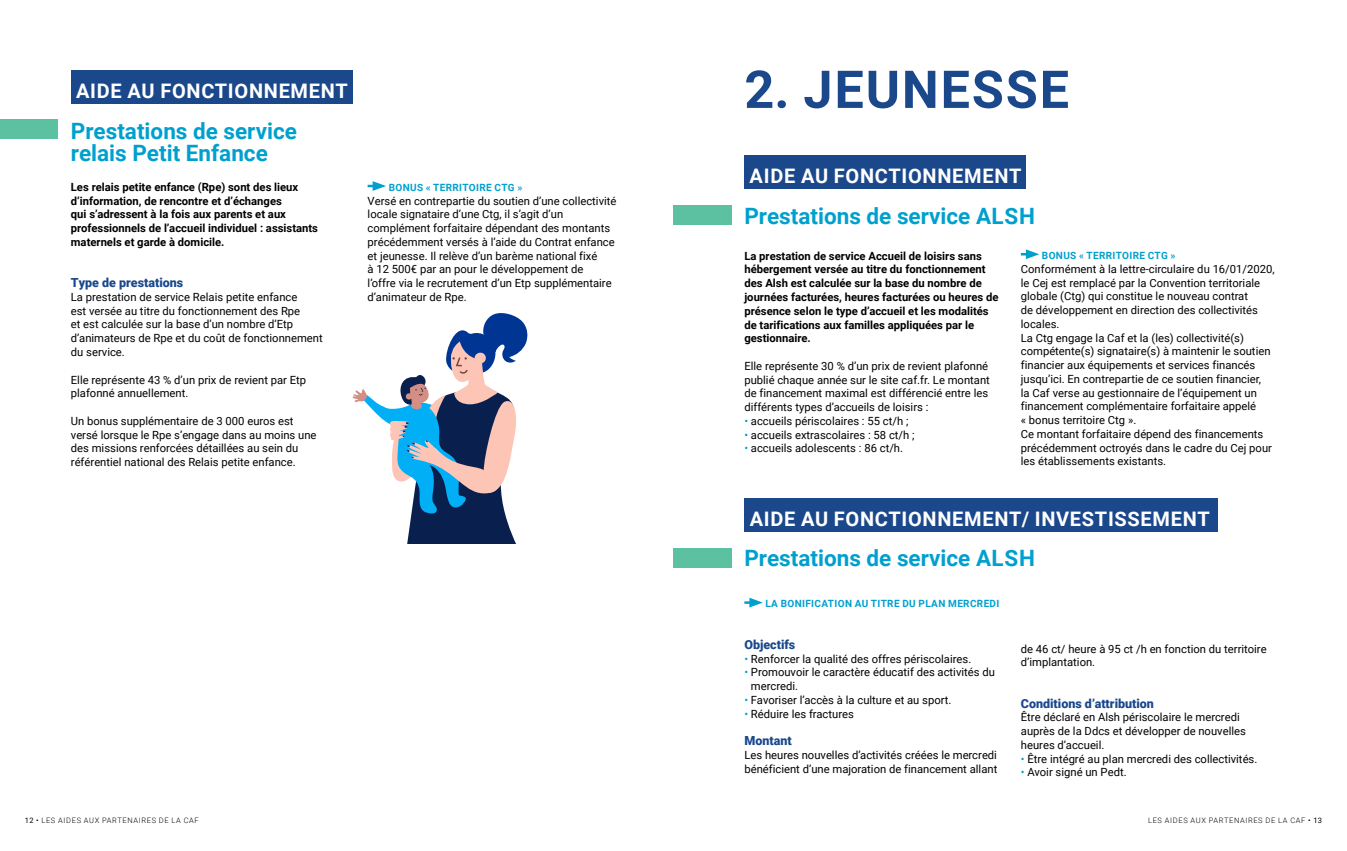
<style>
.page{position:relative;width:1347px;height:851px;background:#fff}
.page>*{position:absolute;margin:0;border:0;box-sizing:border-box;transform-origin:0 0}
.t1{font:700 52.25px "Roboto";letter-spacing:.035em;color:#1a488b}
.t2{font:700 22.5px/22.5px "Roboto";color:#00a0ce}
.t3{font:700 20px "Roboto";letter-spacing:.035em;color:#fff}
.t4{font:900 12.5px "Roboto";color:#1a488b}
.t5{font:11.25px/13.8px "Roboto";color:#000}
.t6{font:700 11.25px/13.8px "Roboto";color:#000}
.t7{font:700 10px "Roboto";letter-spacing:.035em;color:#00a0ce}
.t8{font:300 7.5px "Roboto";letter-spacing:.085em;color:#000}
.s1{color:#00a0ce}
.s2{font-weight:400}
</style>
<div class="page">
<div style="left:0;top:119px;width:58px;height:20px;background:#5bc1a1"></div>
<div style="left:71px;top:71px;width:282px;height:33px;background:#1a488b"></div>
<svg style="left:353px;top:313px;width:175px;height:231px"></svg>
<svg style="left:1020px;top:249px;width:19px;height:10px"></svg>
<div style="left:744px;top:156px;width:282px;height:33px;background:#1a488b"></div>
<div style="left:673px;top:206px;width:59px;height:19px;background:#5bc1a1"></div>
<svg style="left:744px;top:597px;width:19px;height:10px"></svg>
<div style="left:744px;top:498px;width:474px;height:33px;background:#1a488b"></div>
<div style="left:673px;top:548px;width:59px;height:19px;background:#5bc1a1"></div>
<svg style="left:367px;top:181px;width:19px;height:10px"></svg>
<h3 class="t3" style="left:76px;top:77px;width:273px">AIDE AU FONCTIONNEMENT</h3>
<h2 class="t2" style="left:71px;top:119px;width:227px">Prestations de service relais Petit Enfance</h2>
<p class="t6" style="left:71px;top:179px;width:249px">Les relais petite enfance (Rpe) sont des lieux d’information, de rencontre et d’échanges<br>qui s’adressent à la fois aux parents et aux professionnels de l’accueil individuel : assistants maternels et garde à domicile.</p>
<p class="t4" style="left:71px;top:274px;width:114px">Type de prestations</p>
<p class="t5" style="left:71px;top:289px;width:253px">La prestation de service Relais petite enfance<br>est versée au titre du fonctionnement des Rpe<br>et est calculée sur la base d’un nombre d’Etp d’animateurs de Rpe et du coût de fonctionnement du service.</p>
<p class="t5" style="left:71px;top:372px;width:237px">Elle représente 43 % d’un prix de revient par Etp plafonné annuellement.</p>
<p class="t5" style="left:71px;top:413px;width:247px">Un bonus supplémentaire de 3 000 euros est versé lorsque le Rpe s’engage dans au moins une des missions renforcées détaillées au sein du référentiel national des Relais petite enfance.</p>
<p class="t7" style="left:389px;top:180px;width:135px">BONUS « TERRITOIRE CTG »</p>
<p class="t5" style="left:367px;top:193px;width:250px">Versé en contrepartie du soutien d’une collectivité locale signataire d’une Ctg, il s’agit d’un complément forfaitaire dépendant des montants précédemment versés à l’aide du Contrat enfance et jeunesse. Il relève d’un barème national fixé<br>à 12 500€ par an pour le développement de<br>l’offre via le recrutement d’un Etp supplémentaire d’animateur de Rpe.</p>
<h1 class="t1" style="left:744px;top:53px;width:326px">2. JEUNESSE</h1>
<h3 class="t3" style="left:749px;top:162px;width:273px">AIDE AU FONCTIONNEMENT</h3>
<h2 class="t2" style="left:744px;top:203px;width:292px">Prestations de service ALSH</h2>
<p class="t6" style="left:744px;top:248px;width:256px">La prestation de service Accueil de loisirs sans hébergement versée au titre du fonctionnement des Alsh est calculée sur la base du nombre de journées facturées, heures facturées ou heures de présence selon le type d’accueil et les modalités de tarifications aux familles appliquées par le gestionnaire.</p>
<p class="t5" style="left:744px;top:358px;width:247px">Elle représente 30 % d’un prix de revient plafonné publié chaque année sur le site caf.fr. Le montant de financement maximal est différencié entre les différents types d’accueils de loisirs :</p>
<p class="t5" style="left:744px;top:413px;width:166px"><span class="s1">•</span> accueils périscolaires : 55 ct/h ;</p>
<p class="t5" style="left:744px;top:427px;width:172px"><span class="s1">•</span> accueils extrascolaires : 58 ct/h ;</p>
<p class="t5" style="left:744px;top:441px;width:160px"><span class="s1">•</span> accueils adolescents : 86 ct/h.</p>
<p class="t7" style="left:1042px;top:248px;width:135px">BONUS « TERRITOIRE CTG »</p>
<p class="t5" style="left:1020px;top:261px;width:255px">Conformément à la lettre-circulaire du 16/01/2020, le Cej est remplacé par la Convention territoriale globale (Ctg) qui constitue le nouveau contrat<br>de développement en direction des collectivités locales.<br>La Ctg engage la Caf et la (les) collectivité(s) compétente(s) signataire(s) à maintenir le soutien financier aux équipements et services financés jusqu’ici. En contrepartie de ce soutien financier,<br>la Caf verse au gestionnaire de l’équipement un financement complémentaire forfaitaire appelé<br>« bonus territoire Ctg ».<br>Ce montant forfaitaire dépend des financements précédemment octroyés dans le cadre du Cej pour les établissements existants.</p>
<h3 class="t3" style="left:749px;top:504px;width:462px">AIDE AU FONCTIONNEMENT/ INVESTISSEMENT</h3>
<h2 class="t2" style="left:744px;top:546px;width:292px">Prestations de service ALSH</h2>
<p class="t7" style="left:765px;top:597px;width:235px">LA BONIFICATION AU TITRE DU PLAN MERCREDI</p>
<p class="t4" style="left:744px;top:635px;width:52px">Objectifs</p>
<p class="t5" style="left:744px;top:651px;width:228px"><span class="s1">•</span> Renforcer la qualité des offres périscolaires.</p>
<p class="t5" style="left:751px;top:665px;width:245px;text-indent:-7px"><span class="s1">•</span> Promouvoir le caractère éducatif des activités du mercredi.</p>
<p class="t5" style="left:744px;top:692px;width:209px"><span class="s1">•</span> Favoriser l’accès à la culture et au sport.</p>
<p class="t5" style="left:744px;top:706px;width:111px"><span class="s1">•</span> Réduire les fractures</p>
<p class="t4" style="left:744px;top:731px;width:49px">Montant</p>
<p class="t5" style="left:744px;top:747px;width:254px">Les heures nouvelles d’activités créées le mercredi bénéficient d’une majoration de financement allant</p>
<p class="t5" style="left:1020px;top:641px;width:247px">de 46 ct/ heure à 95 ct /h en fonction du territoire d’implantation.</p>
<p class="t4" style="left:1020px;top:694px;width:135px">Conditions d’attribution</p>
<p class="t5" style="left:1020px;top:710px;width:226px">Être déclaré en Alsh périscolaire le mercredi auprès de la Ddcs et développer de nouvelles heures d’accueil.</p>
<p class="t5" style="left:1020px;top:751px;width:238px"><span class="s1">•</span> Être intégré au plan mercredi des collectivités.</p>
<p class="t5" style="left:1020px;top:765px;width:107px"><span class="s1">•</span> Avoir signé un Pedt.</p>
<p class="t8" style="left:25px;top:815px;width:176px"><span class="s2">12 •</span> LES AIDES AUX PARTENAIRES DE LA CAF</p>
<p class="t8" style="left:1148px;top:815px;width:175px">LES AIDES AUX PARTENAIRES DE LA CAF <span class="s2">• 13</span></p>
</div>
